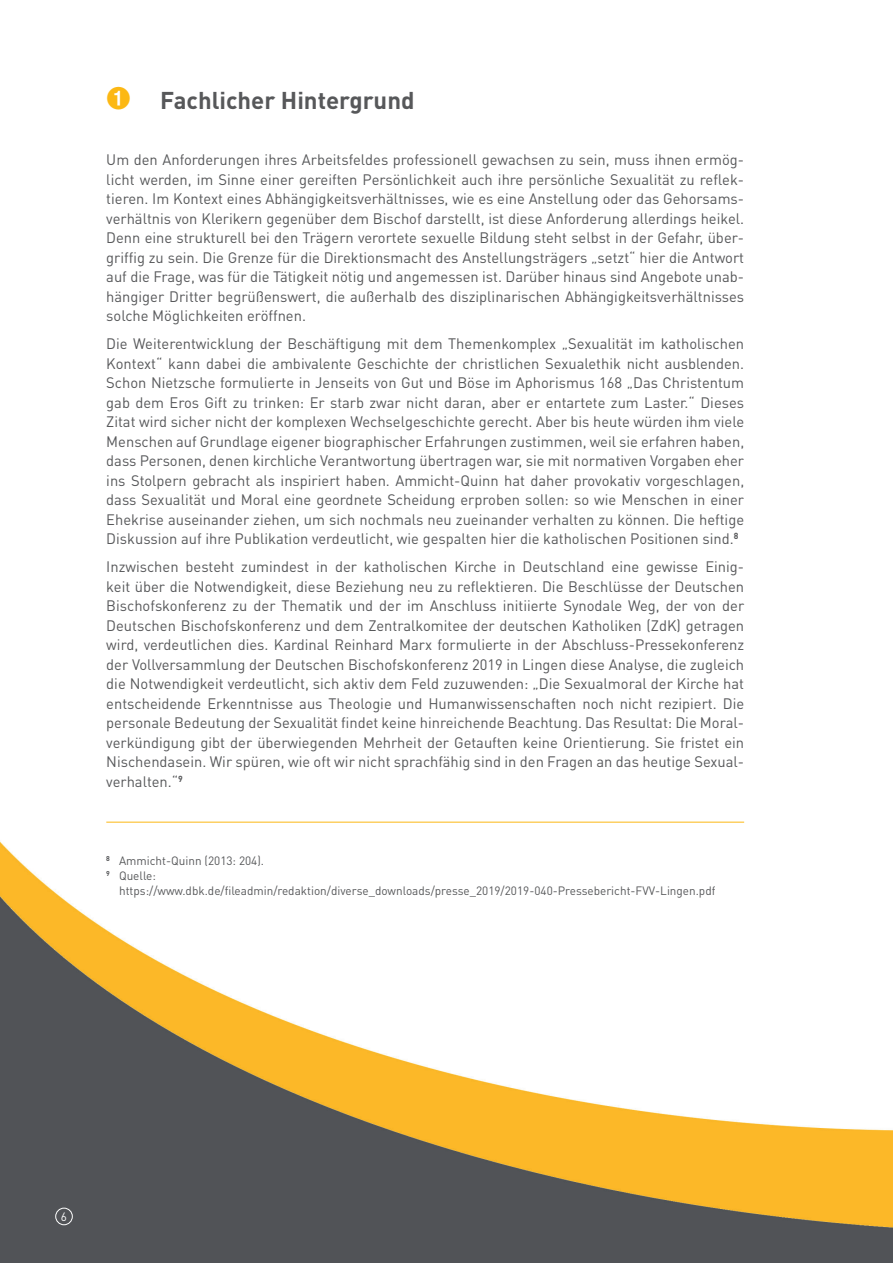
<style>
.page{position:relative;width:893px;height:1263px;background:#fff}
.page>*{position:absolute;margin:0;border:0;box-sizing:border-box;transform-origin:0 0}
.t1{font:700 24px "DIN Pro";color:#57585a}
.t2{font:15px/19.5px "DIN Pro";color:#57585a;text-align:justify}
.t3{font:12px/15px "DIN Pro";color:#57585a}
.t4{font:12px "DIN Pro";color:#fff}
.s1{color:#fcb814}
</style>
<div class="page">
<img style="left:0;top:821px;width:893px;height:442px">
<hr style="left:106px;top:822px;width:638px;height:1px;background:#fcb814">
<div style="left:55px;top:1208px;width:18px;height:17px;border:1px solid #fff;border-radius:50%"></div>
<h1 class="t1" style="left:106px;top:84px;width:310px"><span class="s1">➊</span> Fachlicher Hintergrund</h1>
<p class="t2" style="left:106px;top:149px;width:639px">Um den Anforderungen ihres Arbeitsfeldes professionell gewachsen zu sein, muss ihnen ermög&shy;licht werden, im Sinne einer gereiften Persönlichkeit auch ihre persönliche Sexualität zu reflek&shy;tieren. Im Kontext eines Abhängigkeitsverhältnisses, wie es eine Anstellung oder das Gehorsams&shy;verhältnis von Klerikern gegenüber dem Bischof darstellt, ist diese Anforderung allerdings heikel.<br>Denn eine strukturell bei den Trägern verortete sexuelle Bildung steht selbst in der Gefahr, über&shy;griffig zu sein. Die Grenze für die Direktionsmacht des Anstellungsträgers „setzt“ hier die Antwort auf die Frage, was für die Tätigkeit nötig und angemessen ist. Darüber hinaus sind Angebote unab&shy;hängiger Dritter begrüßenswert, die außerhalb des disziplinarischen Abhängigkeitsverhältnisses solche Möglichkeiten eröffnen.</p>
<p class="t2" style="left:106px;top:333px;width:639px">Die Weiterentwicklung der Beschäftigung mit dem Themenkomplex „Sexualität im katholischen Kontext“ kann dabei die ambivalente Geschichte der christlichen Sexualethik nicht ausblenden.<br>Schon Nietzsche formulierte in Jenseits von Gut und Böse im Aphorismus 168 „Das Christentum gab dem Eros Gift zu trinken: Er starb zwar nicht daran, aber er entartete zum Laster.“ Dieses Zitat wird sicher nicht der komplexen Wechselgeschichte gerecht. Aber bis heute würden ihm viele Menschen auf Grundlage eigener biographischer Erfahrungen zustimmen, weil sie erfahren haben, dass Personen, denen kirchliche Verantwortung übertragen war, sie mit normativen Vorgaben eher ins Stolpern gebracht als inspiriert haben. Ammicht-Quinn hat daher provokativ vorgeschlagen, dass Sexualität und Moral eine geordnete Scheidung erproben sollen: so wie Menschen in einer Ehekrise auseinander ziehen, um sich nochmals neu zueinander verhalten zu können. Die heftige Diskussion auf ihre Publikation verdeutlicht, wie gespalten hier die katholischen Positionen sind.<sup>8</sup></p>
<p class="t2" style="left:106px;top:556px;width:639px">Inzwischen besteht zumindest in der katholischen Kirche in Deutschland eine gewisse Einig&shy;keit über die Notwendigkeit, diese Beziehung neu zu reflektieren. Die Beschlüsse der Deutschen Bischofskonferenz zu der Thematik und der im Anschluss initiierte Synodale Weg, der von der Deutschen Bischofskonferenz und dem Zentralkomitee der deutschen Katholiken (ZdK) getragen wird, verdeutlichen dies. Kardinal Reinhard Marx formulierte in der Abschluss-Pressekonferenz der Vollversammlung der Deutschen Bischofskonferenz 2019 in Lingen diese Analyse, die zugleich die Notwendigkeit verdeutlicht, sich aktiv dem Feld zuzuwenden: „Die Sexualmoral der Kirche hat entscheidende Erkenntnisse aus Theologie und Humanwissenschaften noch nicht rezipiert. Die personale Bedeutung der Sexualität findet keine hinreichende Beachtung. Das Resultat: Die Moral&shy;verkündigung gibt der überwiegenden Mehrheit der Getauften keine Orientierung. Sie fristet ein Nischendasein. Wir spüren, wie oft wir nicht sprachfähig sind in den Fragen an das heutige Sexual&shy;verhalten.“<sup>9</sup></p>
<p class="t3" style="left:106px;top:852px;width:159px"><sup>8</sup> Ammicht-Quinn (2013: 204).<br><sup>9</sup> Quelle:</p>
<p class="t3" style="left:119px;top:882px;width:598px">https://www.dbk.de/fileadmin/redaktion/diverse_downloads/presse_2019/2019-040-Pressebericht-FVV-Lingen.pdf</p>
<p class="t4" style="left:61px;top:1208px;width:8px">6</p>
</div>
